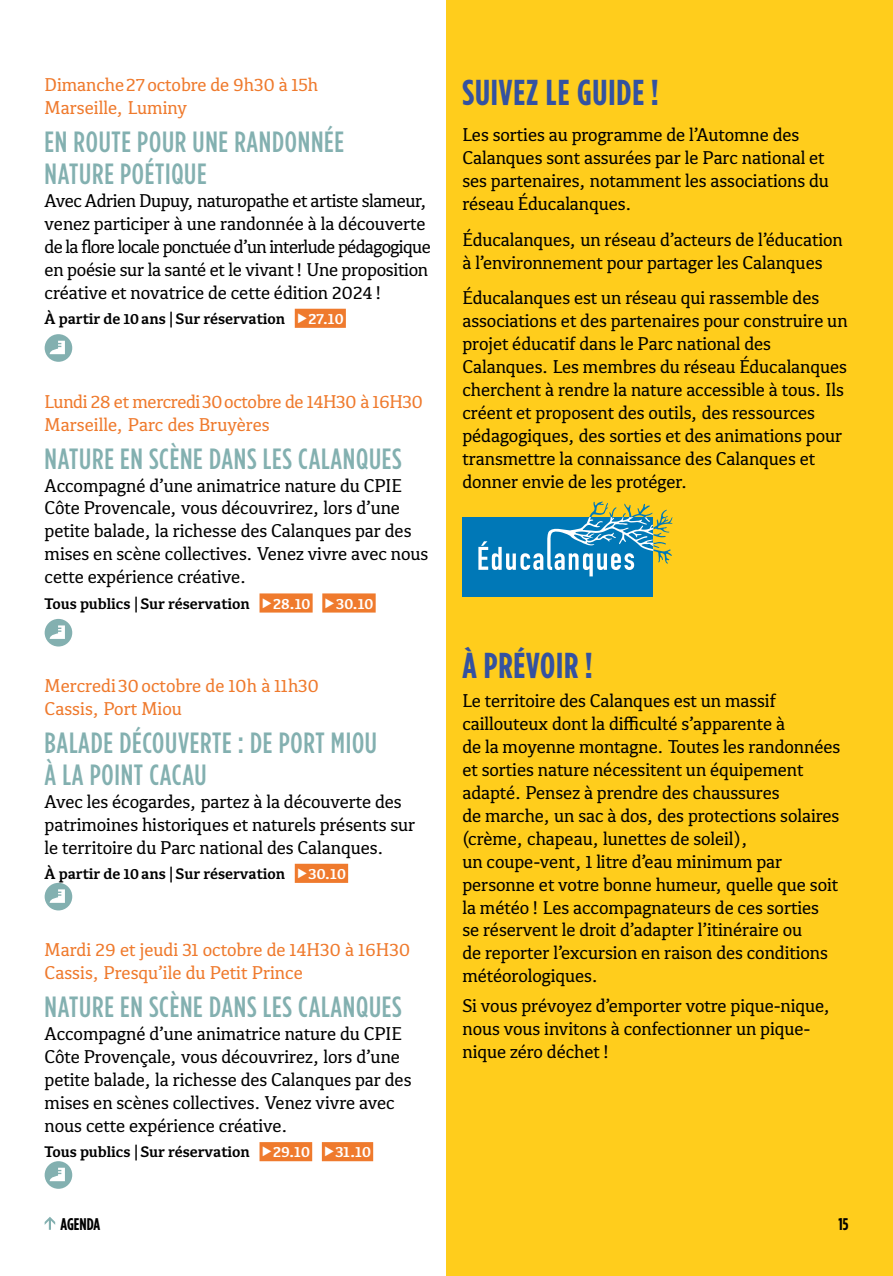
<style>
.page{position:relative;width:893px;height:1276px;background:#fff}
.page>*{position:absolute;margin:0;border:0;box-sizing:border-box;transform-origin:0 0}
.t1{font:700 36px "Gotham Cond";letter-spacing:.025em;color:#3452a0}
.t2{font:500 29.25px/31.5px "Gotham Condensed";letter-spacing:.025em;color:#83b0b0}
.t3{font:19.12px/22.9px "Kefa III";letter-spacing:-.005em;color:#000}
.t4{font:19.12px "Kefa III";color:#ef7a2d}
.t5{font:19.12px "Kefa III";letter-spacing:-.02em;color:#ef7a2d}
.t6{font:700 16.88px "Gotham Cond";color:#000}
.t7{font:700 15.75px "Kefa III";letter-spacing:-.005em;color:#000}
.t8{font:700 15.75px "Kefa III";letter-spacing:-.01em;color:#fff}
</style>
<div class="page">
<div style="left:446px;top:0;width:447px;height:1276px;background:#ffcd1c"></div>
<div style="left:295px;top:309px;width:51px;height:19px;background:#ef7a2d"></div>
<div style="left:259px;top:593px;width:54px;height:19px;background:#ef7a2d"></div>
<div style="left:322px;top:593px;width:54px;height:19px;background:#ef7a2d"></div>
<div style="left:295px;top:863px;width:53px;height:20px;background:#ef7a2d"></div>
<div style="left:259px;top:1142px;width:53px;height:19px;background:#ef7a2d"></div>
<div style="left:322px;top:1142px;width:51px;height:19px;background:#ef7a2d"></div>
<svg style="left:45px;top:334px;width:27px;height:28px"></svg>
<svg style="left:45px;top:619px;width:27px;height:27px"></svg>
<svg style="left:45px;top:883px;width:27px;height:27px"></svg>
<svg style="left:45px;top:1161px;width:27px;height:27px"></svg>
<div style="left:462px;top:517px;width:191px;height:79px;background:#0078b7"></div>
<svg style="left:478px;top:501px;width:194px;height:75px"></svg>
<svg style="left:45px;top:1217px;width:10px;height:12px"></svg>
<p class="t4" style="left:45px;top:72px;width:275px">Dimanche27octobre de 9h30 à 15h</p>
<p class="t4" style="left:45px;top:95px;width:144px">Marseille, Luminy</p>
<p class="t2" style="left:45px;top:126px;width:301px">EN ROUTE POUR UNE RANDONNÉE<br>NATURE POÉTIQUE</p>
<p class="t3" style="left:45px;top:188px;width:388px">Avec Adrien Dupuy, naturopathe et artiste slameur, venez participer à une randonnée à la découverte de la flore locale ponctuée d’un interlude pédagogique en poésie sur la santé et le vivant! Une proposition créative et novatrice de cette édition 2024!</p>
<p class="t7" style="left:45px;top:308px;width:242px">À partir de 10ans |Sur réservation</p>
<p class="t8" style="left:308px;top:308px;width:37px">27.10</p>
<p class="t5" style="left:45px;top:388px;width:380px">Lundi 28 et mercredi30octobre de 14H30 à 16H30</p>
<p class="t4" style="left:45px;top:411px;width:227px">Marseille, Parc des Bruyères</p>
<p class="t2" style="left:45px;top:442px;width:359px">NATURE EN SCÈNE DANS LES CALANQUES</p>
<p class="t3" style="left:45px;top:473px;width:385px">Accompagné d’une animatrice nature du CPIE Côte Provencale, vous découvrirez, lors d’une petite balade, la richesse des Calanques par des mises en scène collectives. Venez vivre avec nous cette expérience créative.</p>
<p class="t7" style="left:45px;top:592px;width:207px">Tous publics |Sur réservation</p>
<p class="t8" style="left:273px;top:592px;width:39px">28.10</p>
<p class="t8" style="left:336px;top:592px;width:39px">30.10</p>
<p class="t4" style="left:45px;top:673px;width:276px">Mercredi 30octobre de 10h à 11h30</p>
<p class="t4" style="left:45px;top:696px;width:139px">Cassis, Port Miou</p>
<p class="t2" style="left:45px;top:726px;width:334px">BALADE DÉCOUVERTE : DE PORT MIOU<br>À LA POINT CACAU</p>
<p class="t3" style="left:45px;top:789px;width:372px">Avec les écogardes, partez à la découverte des patrimoines historiques et naturels présents sur le territoire du Parc national des Calanques.</p>
<p class="t7" style="left:45px;top:863px;width:242px">À partir de 10ans |Sur réservation</p>
<p class="t8" style="left:308px;top:863px;width:39px">30.10</p>
<p class="t4" style="left:45px;top:937px;width:367px">Mardi 29 et jeudi 31 octobre de 14H30 à 16H30</p>
<p class="t4" style="left:45px;top:960px;width:260px">Cassis, Presqu’ile du Petit Prince</p>
<p class="t2" style="left:45px;top:990px;width:359px">NATURE EN SCÈNE DANS LES CALANQUES</p>
<p class="t3" style="left:45px;top:1021px;width:368px">Accompagné d’une animatrice nature du CPIE Côte Provençale, vous découvrirez, lors d’une petite balade, la richesse des Calanques par des mises en scènes collectives. Venez vivre avec nous cette expérience créative.</p>
<p class="t7" style="left:45px;top:1141px;width:207px">Tous publics |Sur réservation</p>
<p class="t8" style="left:273px;top:1141px;width:39px">29.10</p>
<p class="t8" style="left:336px;top:1141px;width:37px">31.10</p>
<p class="t6" style="left:61px;top:1214px;width:41px">AGENDA</p>
<p class="t1" style="left:462px;top:72px;width:198px">SUIVEZ LE GUIDE !</p>
<p class="t3" style="left:462px;top:122px;width:368px">Les sorties au programme de l’Automne des Calanques sont assurées par le Parc national et ses partenaires, notamment les associations du réseau Éducalanques.</p>
<p class="t3" style="left:462px;top:227px;width:382px">Éducalanques, un réseau d’acteurs de l’éducation à l’environnement pour partager les Calanques</p>
<p class="t3" style="left:462px;top:286px;width:387px">Éducalanques est un réseau qui rassemble des associations et des partenaires pour construire un projet éducatif dans le Parc national des Calanques. Les membres du réseau Éducalanques cherchent à rendre la nature accessible à tous. Ils créent et proposent des outils, des ressources pédagogiques, des sorties et des animations pour transmettre la connaissance des Calanques et donner envie de les protéger.</p>
<p class="t1" style="left:462px;top:644px;width:132px">À PRÉVOIR !</p>
<p class="t3" style="left:462px;top:688px;width:379px">Le territoire des Calanques est un massif caillouteux dont la difficulté s’apparente à<br>de la moyenne montagne. Toutes les randonnées et sorties nature nécessitent un équipement adapté. Pensez à prendre des chaussures<br>de marche, un sac à dos, des protections solaires (crème, chapeau, lunettes de soleil),<br>un coupe-vent, 1 litre d’eau minimum par personne et votre bonne humeur, quelle que soit la météo! Les accompagnateurs de ces sorties se réservent le droit d’adapter l’itinéraire ou<br>de reporter l’excursion en raison des conditions météorologiques.</p>
<p class="t3" style="left:462px;top:993px;width:370px">Si vous prévoyez d’emporter votre pique-nique, nous vous invitons à confectionner un pique&shy;nique zéro déchet !</p>
<p class="t6" style="left:838px;top:1214px;width:11px">15</p>
</div>
